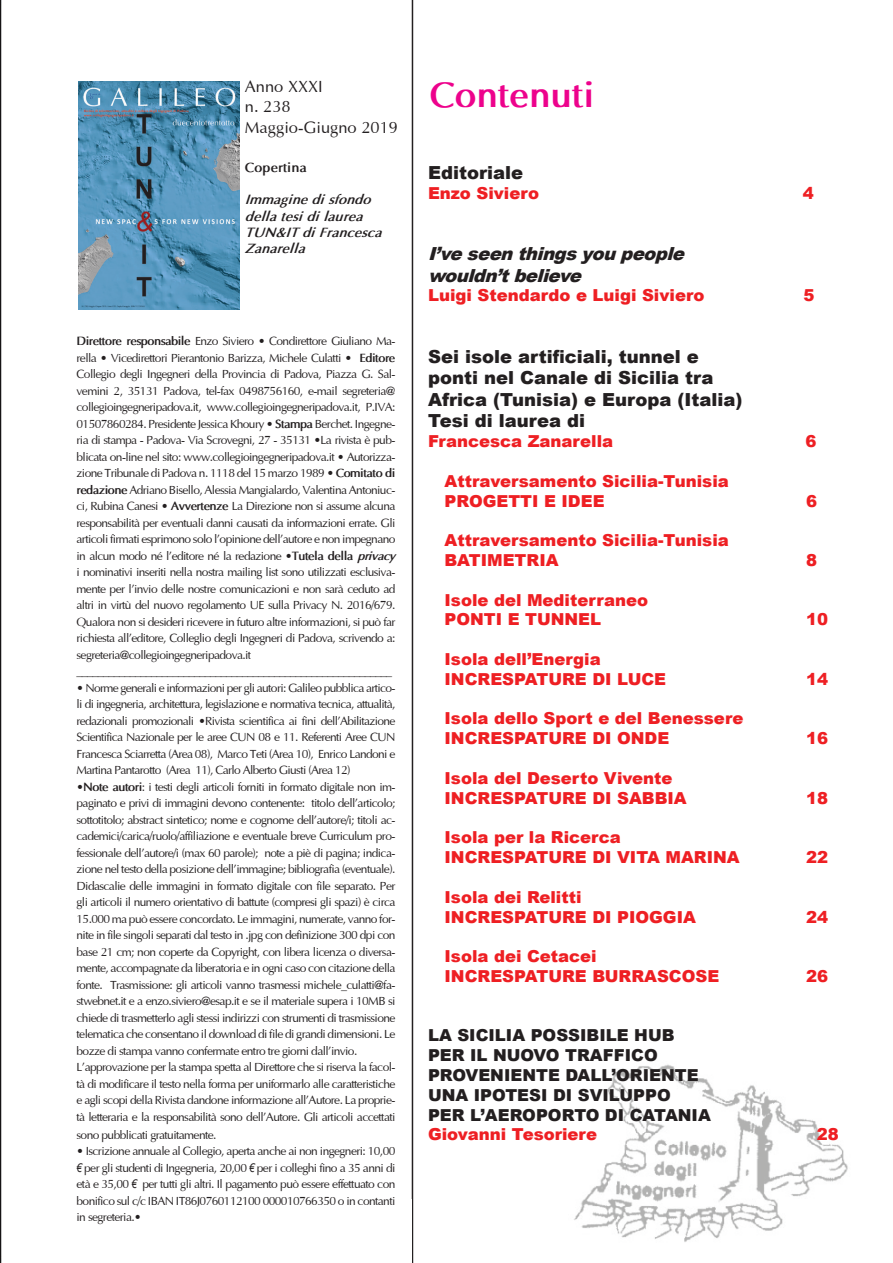
<style>
.page{position:relative;width:893px;height:1263px;background:#fff}
.page>*{position:absolute;margin:0;border:0;box-sizing:border-box;transform-origin:0 0}
.t1{font:700 36px "Optima";color:#ed028c}
.t2{font:900 18px/21.6px "Arial";color:#231f20}
.t3{font:italic 900 18px/21.6px "Arial";color:#231f20}
.t4{font:900 16.5px/19.8px "Arial";color:#ee1f23}
.t5{font:900 16.5px/19.8px "Arial";color:#231f20}
.t6{font:16.5px/19.8px "Optima";color:#231f20}
.t7{font:italic 700 13.5px/16.2px "Optima";color:#231f20}
.t8{font:700 13.5px "Optima";color:#231f20}
.t9{font:12px/16.5px "Optima";letter-spacing:-.05em;color:#231f20}
.s1{font-weight:700}
.s2{font-weight:700;font-style:italic}
.s3{font-family:"Arial Narrow";font-style:italic}
</style>
<div class="page">
<hr style="left:412px;top:0;width:1px;height:1263px;background:#231f20">
<img style="left:574px;top:1064px;width:274px;height:178px">
<img style="left:78px;top:81px;width:161px;height:228px">
<img style="left:0;top:0;width:1px;height:1263px">
<h3 class="t6" style="left:245px;top:75px;width:79px">Anno XXXI n. 238</h3>
<h3 class="t6" style="left:245px;top:117px;width:155px">Maggio-Giugno 2019</h3>
<p class="t8" style="left:245px;top:159px;width:64px">Copertina</p>
<p class="t7" style="left:245px;top:192px;width:144px">Immaginedisfondo dellatesidilaurea<br>TUN&amp;ITdiFrancesca<br>Zanarella</p>
<p class="t9" style="left:77px;top:332px;width:324px"><span class="s1">Direttore responsabile</span> Enzo Siviero • Condirettore Giuliano Ma&shy;rella • Vicedirettori Pierantonio Barizza, Michele Culatti • <span class="s1">Editore </span>Collegio degli Ingegneri della Provincia di Padova, Piazza G. Sal&shy;vemini 2, 35131 Padova, tel-fax 0498756160, e-mail segreteria@ collegioingegneripadova.it, www.collegioingegneripadova.it, P.IVA:<br>01507860284. Presidente Jessica Khoury • <span class="s1">Stampa</span> Berchet. Ingegne&shy;ria di stampa - Padova- Via Scrovegni, 27 - 35131 •La rivista è pub&shy;blicata on-line nel sito: www.collegioingegneripadova.it • Autorizza&shy;zione Tribunale di Padova n. 1118 del 15 marzo 1989 • <span class="s1">Comitato di redazione</span> Adriano Bisello, Alessia Mangialardo, Valentina Antoniuc&shy;ci, Rubina Canesi • <span class="s1">Avvertenze</span> La Direzione non si assume alcuna responsabilità per eventuali danni causati da informazioni errate. Gli articoli firmati esprimono solo l’opinione dell’autore e non impegnano in alcun modo né l’editore né la redazione •<span class="s1">Tutela della</span> <span class="s2">privacy </span>i nominativi inseriti nella nostra mailing list sono utilizzati esclusiva&shy;mente per l’invio delle nostre comunicazioni e non sarà ceduto ad altri in virtù del nuovo regolamento UE sulla Privacy N. 2016/679.<br>Qualora non si desideri ricevere in futuro altre informazioni, si può far richiesta all’editore, Colleglio degli Ingegneri di Padova, scrivendo a: segreteria@collegioingegneripadova.it ___________________________________________________________</p>
<p class="t9" style="left:77px;top:678px;width:320px;text-align:justify">• Norme generali e informazioni per gli autori: Galileo pubblica artico&shy;li di ingegneria, architettura, legislazione e normativa tecnica, attualità, redazionali promozionali •Rivista scientifica ai fini dell’Abilitazione Scientifica Nazionale per le aree CUN 08 e 11. Referenti Aree CUN Francesca Sciarretta (Area 08), Marco Teti (Area 10), Enrico Landoni e Martina Pantarotto (Area 11), Carlo Alberto Giusti (Area 12)</p>
<p class="t9" style="left:77px;top:777px;width:320px">•<span class="s1">Note autori</span>: i testi degli articoli forniti in formato digitale non im&shy;paginato e privi di immagini devono contenente: titolo dell’articolo; sottotitolo; abstract sintetico; nome e cognome dell’autore/i; titoli ac&shy;cademici/carica/ruolo/affiliazione e eventuale breve Curriculum pro&shy;fessionale dell’autore/i (max 60 parole); note a piè di pagina; indica&shy;zione nel testo della posizione dell’immagine; bibliografia (eventuale).<br>Didascalie delle immagini in formato digitale con file separato. Per gli articoli il numero orientativo di battute (compresi gli spazi) è circa 15.000 ma può essere concordato. Le immagini, numerate, vanno for&shy;nite in file singoli separati dal testo in .jpg con definizione 300 dpi con base 21 cm; non coperte da Copyright, con libera licenza o diversa&shy;mente, accompagnate da liberatoria e in ogni caso con citazione della fonte. Trasmissione: gli articoli vanno trasmessi michele_culatti@fa&shy;stwebnet.it e a enzo.siviero@esap.it e se il materiale supera i 10MB si chiede di trasmetterlo agli stessi indirizzi con strumenti di trasmissione telematica che consentano il download di file di grandi dimensioni. Le bozze di stampa vanno confermate entro tre giorni dall’invio.<br>L’approvazione per la stampa spetta al Direttore che si riserva la facol&shy;tà di modificare il testo nella forma per uniformarlo alle caratteristiche e agli scopi della Rivista dandone informazione all’Autore. La proprie&shy;tà letteraria e la responsabilità sono dell’Autore. Gli articoli accettati</p>
<p class="t9" style="left:77px;top:1125px;width:142px">sono pubblicati gratuitamente.</p>
<p class="t9" style="left:77px;top:1142px;width:320px;text-align:justify">• Iscrizione annuale al Collegio, aperta anche ai non ingegneri: 10,00 <span class="s3">€</span> per gli studenti di Ingegneria, 20,00 <span class="s3">€</span> per i colleghi fino a 35 anni di età e 35,00 <span class="s3">€</span> per tutti gli altri. Il pagamento può essere effettuato con bonifico sul c/c IBAN IT86J0760112100 000010766350 o in contanti in segreteria.•</p>
<h1 class="t1" style="left:429px;top:73px;width:167px">Contenuti</h1>
<h2 class="t2" style="left:428px;top:161px;width:96px">Editoriale</h2>
<h3 class="t4" style="left:428px;top:182px;width:113px">Enzo Siviero</h3>
<h3 class="t4" style="left:803px;top:182px;width:13px">4</h3>
<h2 class="t3" style="left:428px;top:242px;width:264px">I’veseenthingsyoupeople wouldn’tbelieve</h2>
<h3 class="t4" style="left:428px;top:285px;width:278px">Luigi Stendardo e Luigi Siviero</h3>
<h3 class="t4" style="left:804px;top:285px;width:13px">5</h3>
<h2 class="t2" style="left:428px;top:345px;width:316px">Sei isole artificiali, tunnel e ponti nel Canale di Sicilia tra<br>Africa (Tunisia) e Europa (Italia)<br>Tesi di laurea di</h2>
<h3 class="t4" style="left:428px;top:431px;width:187px">Francesca Zanarella</h3>
<h3 class="t4" style="left:805px;top:431px;width:13px">6</h3>
<h3 class="t4" style="left:444px;top:470px;width:286px">Attraversamento Sicilia-Tunisia<br>PROGETTI E IDEE</h3>
<h3 class="t4" style="left:806px;top:490px;width:13px">6</h3>
<h3 class="t4" style="left:444px;top:530px;width:286px">Attraversamento Sicilia-Tunisia<br>BATIMETRIA</h3>
<h3 class="t4" style="left:444px;top:589px;width:205px">Isole del Mediterraneo<br>PONTI E TUNNEL</h3>
<h3 class="t4" style="left:444px;top:649px;width:223px">Isola dell’Energia<br>INCRESPATURE DI LUCE</h3>
<h3 class="t4" style="left:444px;top:708px;width:301px">Isola dello Sport e del Benessere<br>INCRESPATURE DI ONDE</h3>
<h3 class="t4" style="left:444px;top:767px;width:244px">Isola del Deserto Vivente<br>INCRESPATURE DI SABBIA</h3>
<h3 class="t4" style="left:444px;top:827px;width:297px">Isola per la Ricerca<br>INCRESPATURE DI VITA MARINA</h3>
<h3 class="t4" style="left:444px;top:886px;width:253px">Isola dei Relitti<br>INCRESPATURE DI PIOGGIA</h3>
<h3 class="t4" style="left:444px;top:946px;width:276px">Isola dei Cetacei<br>INCRESPATURE BURRASCOSE</h3>
<h3 class="t4" style="left:806px;top:550px;width:13px">8</h3>
<h3 class="t4" style="left:806px;top:609px;width:24px">10</h3>
<h3 class="t4" style="left:806px;top:668px;width:24px">14</h3>
<h3 class="t4" style="left:806px;top:728px;width:24px">16</h3>
<h3 class="t4" style="left:806px;top:787px;width:24px">18</h3>
<h3 class="t4" style="left:806px;top:847px;width:24px">22</h3>
<h3 class="t4" style="left:806px;top:906px;width:24px">24</h3>
<h3 class="t4" style="left:806px;top:965px;width:24px">26</h3>
<h3 class="t5" style="left:428px;top:1025px;width:284px">LA SICILIA POSSIBILE HUB<br>PER IL NUOVO TRAFFICO<br>PROVENIENTE DALL’ORIENTE<br>UNA IPOTESI DI SVILUPPO<br>PER L’AEROPORTO DI CATANIA</h3>
<h3 class="t4" style="left:428px;top:1124px;width:171px">Giovanni Tesoriere</h3>
<h3 class="t4" style="left:817px;top:1124px;width:24px">28</h3>
</div>
